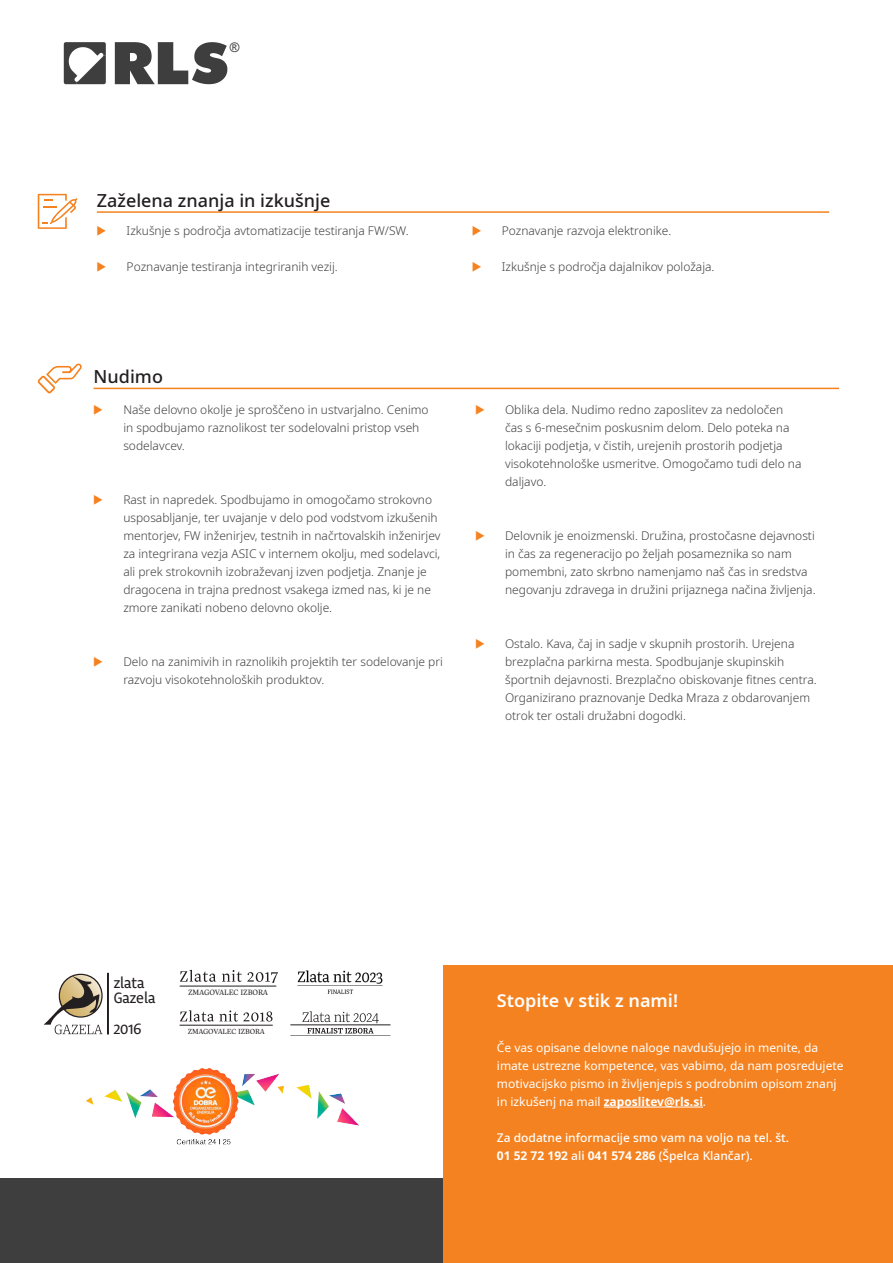
<style>
.page{position:relative;width:893px;height:1263px;background:#fff}
.page>*{position:absolute;margin:0;border:0;box-sizing:border-box;transform-origin:0 0}
.p_H3{font:500 18px "Noto Sans";color:#231f20}
.Naslov_poglavja{font:600 18px "Noto Sans";color:#fff}
.t1{font:15.6px/15.6px "Bad News Big Sans";color:#231f20}
.t2{font:13.2px "Arial";color:#3e3e3f}
.t3{font:300 12px/18px "Noto Sans";color:#3e3e3f}
.jj{font:12px/18px "Noto Sans";color:#fff}
.jj-2{font:500 12px "Noto Sans";color:#fff}
.t4{font:7.95px "Bad News";letter-spacing:-.02em;color:#231f20}
.t5{font:7.65px "Bad News";letter-spacing:-.02em;color:#231f20}
.s1{font-weight:700}
</style>
<div class="page">
<div style="left:0;top:1178px;width:893px;height:85px;background:#3e3e3f"></div>
<div style="left:443px;top:965px;width:450px;height:298px;background:#f58220"></div>
<hr style="left:604px;top:1107px;width:99px;height:1px;background:#fff">
<hr style="left:94px;top:388px;width:745px;height:1px;background:#f58220">
<svg style="left:37px;top:364px;width:45px;height:29px"></svg>
<hr style="left:97px;top:211px;width:732px;height:2px;background:#f58220">
<svg style="left:38px;top:194px;width:40px;height:35px"></svg>
<hr style="left:180px;top:986px;width:96px;height:1px;background:#231f20">
<svg style="left:180px;top:970px;width:36px;height:12px"></svg>
<svg style="left:222px;top:970px;width:56px;height:13px"></svg>
<hr style="left:180px;top:1025px;width:93px;height:1px;background:#231f20">
<svg style="left:180px;top:1010px;width:92px;height:11px"></svg>
<hr style="left:107px;top:973px;width:2px;height:61px;background:#231f20">
<svg style="left:44px;top:974px;width:59px;height:60px"></svg>
<img style="left:297px;top:970px;width:86px;height:24px">
<img style="left:86px;top:1068px;width:273px;height:77px">
<hr style="left:290px;top:1024px;width:100px;height:1px;background:#231f20">
<svg style="left:302px;top:1011px;width:77px;height:22px"></svg>
<svg style="left:115px;top:42px;width:112px;height:42px"></svg>
<svg style="left:64px;top:42px;width:42px;height:42px"></svg>
<p class="t2" style="left:230px;top:38px;width:11px">®</p>
<p class="p_H3" style="left:97px;top:188px;width:235px">Zaželena znanja in izkušnje</p>
<p class="t3" style="left:127px;top:222px;width:284px">Izkušnje s področja avtomatizacije testiranja FW/SW.</p>
<p class="t3" style="left:127px;top:258px;width:213px">Poznavanje testiranja integriranih vezij.</p>
<p class="p_H3" style="left:94px;top:364px;width:71px">Nudimo</p>
<p class="t3" style="left:123px;top:401px;width:307px">Naše delovno okolje je sproščeno in ustvarjalno. Cenimo in spodbujamo raznolikost ter sodelovalni pristop vseh sodelavcev.</p>
<p class="t3" style="left:123px;top:491px;width:319px">Rast in napredek. Spodbujamo in omogočamo strokovno usposabljanje, ter uvajanje v delo pod vodstvom izkušenih mentorjev, FW inženirjev, testnih in načrtovalskih inženirjev za integrirana vezja ASIC v internem okolju, med sodelavci, ali prek strokovnih izobraževanj izven podjetja. Znanje je dragocena in trajna prednost vsakega izmed nas, ki je ne zmore zanikati nobeno delovno okolje.</p>
<p class="t3" style="left:123px;top:653px;width:321px">Delo na zanimivih in raznolikih projektih ter sodelovanje pri razvoju visokotehnoloških produktov.</p>
<p class="t3" style="left:502px;top:222px;width:171px">Poznavanje razvoja elektronike.</p>
<p class="t3" style="left:502px;top:258px;width:214px">Izkušnje s področja dajalnikov položaja.</p>
<p class="t3" style="left:505px;top:401px;width:298px">Oblika dela. Nudimo redno zaposlitev za nedoločen čas s 6-mesečnim poskusnim delom. Delo poteka na lokaciji podjetja, v čistih, urejenih prostorih podjetja visokotehnološke usmeritve. Omogočamo tudi delo na daljavo.</p>
<p class="t3" style="left:505px;top:527px;width:312px">Delovnik je enoizmenski. Družina, prostočasne dejavnosti in čas za regeneracijo po željah posameznika so nam pomembni, zato skrbno namenjamo naš čas in sredstva negovanju zdravega in družini prijaznega načina življenja.</p>
<p class="t3" style="left:505px;top:635px;width:313px">Ostalo. Kava, čaj in sadje v skupnih prostorih. Urejena brezplačna parkirna mesta. Spodbujanje skupinskih športnih dejavnosti. Brezplačno obiskovanje fitnes centra.<br>Organizirano praznovanje Dedka Mraza z obdarovanjem otrok ter ostali družabni dogodki.</p>
<p class="t1" style="left:114px;top:975px;width:43px">zlata<br>Gazela</p>
<p class="t1" style="left:114px;top:1022px;width:29px">2016</p>
<p class="t4" style="left:188px;top:988px;width:82px">ZMAGOVALEC IZBORA</p>
<p class="t5" style="left:188px;top:1027px;width:79px">ZMAGOVALEC IZBORA</p>
<p class="Naslov_poglavja" style="left:497px;top:987px;width:183px">Stopite v stik z nami!</p>
<p class="jj" style="left:497px;top:1039px;width:348px">Če vas opisane delovne naloge navdušujejo in menite, da imate ustrezne kompetence, vas vabimo, da nam posredujete motivacijsko pismo in življenjepis s podrobnim opisom znanj in izkušenj na mail <span class="s1">zaposlitev@rls.si</span>.</p>
<p class="jj-2" style="left:497px;top:1129px;width:294px">Za dodatne informacije smo vam na voljo na tel. št.</p>
<p class="jj-2" style="left:497px;top:1147px;width:257px"><span class="s1">01 52 72 192</span> ali <span class="s1">041 574 286</span> (Špelca Klančar).</p>
</div>
